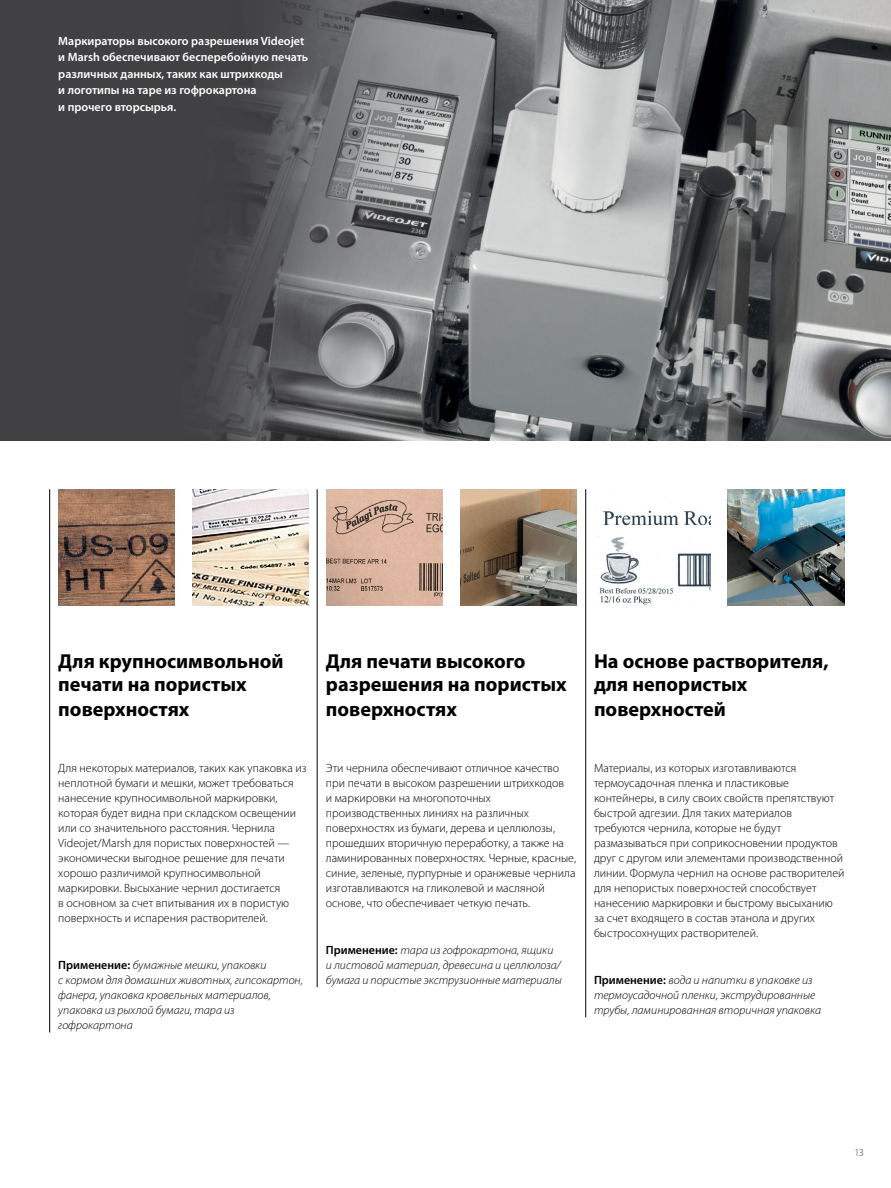
<style>
.page{position:relative;width:891px;height:1188px;background:#fff}
.page>*{position:absolute;margin:0;border:0;box-sizing:border-box;transform-origin:0 0}
.t1{font:700 20.25px/23.2px "Myriad Pro";color:#000}
.t2{font:300 12px/15px "Myriad Pro";color:#000}
.t3{font:italic 300 12px/15px "Myriad Pro";color:#000}
.t4{font:600 12px/16.5px "Myriad Pro";color:#fff}
.t5{font:300 10.5px "Myriad Pro";color:#414042}
.s1{font-weight:600;font-style:normal}
</style>
<div class="page">
<img style="left:0;top:0;width:891px;height:441px">
<img style="left:326px;top:489px;width:117px;height:117px">
<img style="left:597px;top:510px;width:114px;height:95px">
<img style="left:58px;top:489px;width:117px;height:117px">
<img style="left:192px;top:489px;width:117px;height:117px">
<img style="left:460px;top:489px;width:117px;height:117px">
<img style="left:728px;top:489px;width:117px;height:117px">
<hr style="left:49px;top:489px;width:1px;height:543px;background:#000">
<hr style="left:317px;top:489px;width:1px;height:498px;background:#000">
<hr style="left:585px;top:489px;width:1px;height:528px;background:#000">
<p class="t4" style="left:58px;top:32px;width:252px">Маркираторы высокого разрешения Videojet и Marsh обеспечивают бесперебойную печать различных данных, таких как штрихкоды<br>и логотипы на таре из гофрокартона<br>и прочего вторсырья.</p>
<h1 class="t1" style="left:58px;top:648px;width:227px">Для крупносимвольной печати на пористых</h1>
<h1 class="t1" style="left:58px;top:697px;width:133px">поверхностях</h1>
<p class="t2" style="left:58px;top:760px;width:250px">Для некоторых материалов, таких как упаковка из неплотной бумаги и мешки, может требоваться нанесение крупносимвольной маркировки, которая будет видна при складском освещении или со значительного расстояния. Чернила Videojet/Marsh для пористых поверхностей — экономически выгодное решение для печати хорошо различимой крупносимвольной маркировки. Высыхание чернил достигается<br>в основном за счет впитывания их в пористую поверхность и испарения растворителей.</p>
<p class="t3" style="left:58px;top:958px;width:246px"><span class="s1">Применение:</span> бумажные мешки, упаковки<br>с кормом для домашних животных, гипсокартон, фанера, упаковка кровельных материалов, упаковка из рыхлой бумаги, тара из гофрокартона</p>
<h1 class="t1" style="left:326px;top:648px;width:242px">Для печати высокого разрешения на пористых</h1>
<h1 class="t1" style="left:326px;top:697px;width:133px">поверхностях</h1>
<p class="t2" style="left:326px;top:760px;width:252px">Эти чернила обеспечивают отличное качество при печати в высоком разрешении штрихкодов<br>и маркировки на многопоточных производственных линиях на различных поверхностях из бумаги, дерева и целлюлозы, прошедших вторичную переработку, а также на ламинированных поверхностях. Черные, красные, синие, зеленые, пурпурные и оранжевые чернила изготавливаются на гликолевой и масляной основе, что обеспечивает четкую печать.</p>
<p class="t3" style="left:326px;top:943px;width:237px"><span class="s1">Применение:</span> тара из гофрокартона, ящики и листовой материал, древесина и целлюлоза/ бумага и пористые экструзионные материалы</p>
<h1 class="t1" style="left:594px;top:648px;width:236px">На основе растворителя, для непористых</h1>
<h1 class="t1" style="left:594px;top:697px;width:134px">поверхностей</h1>
<p class="t2" style="left:594px;top:760px;width:252px">Материалы, из которых изготавливаются термоусадочная пленка и пластиковые контейнеры, в силу своих свойств препятствуют быстрой адгезии. Для таких материалов требуются чернила, которые не будут размазываться при соприкосновении продуктов друг с другом или элементами производственной линии. Формула чернил на основе растворителей для непористых поверхностей способствует нанесению маркировки и быстрому высыханию за счет входящего в состав этанола и других быстросохнущих растворителей.</p>
<p class="t3" style="left:594px;top:973px;width:229px"><span class="s1">Применение:</span> вода и напитки в упаковке из термоусадочной пленки, экструдированные трубы, ламинированная вторичная упаковка</p>
<p class="t5" style="left:854px;top:1147px;width:11px">13</p>
</div>
